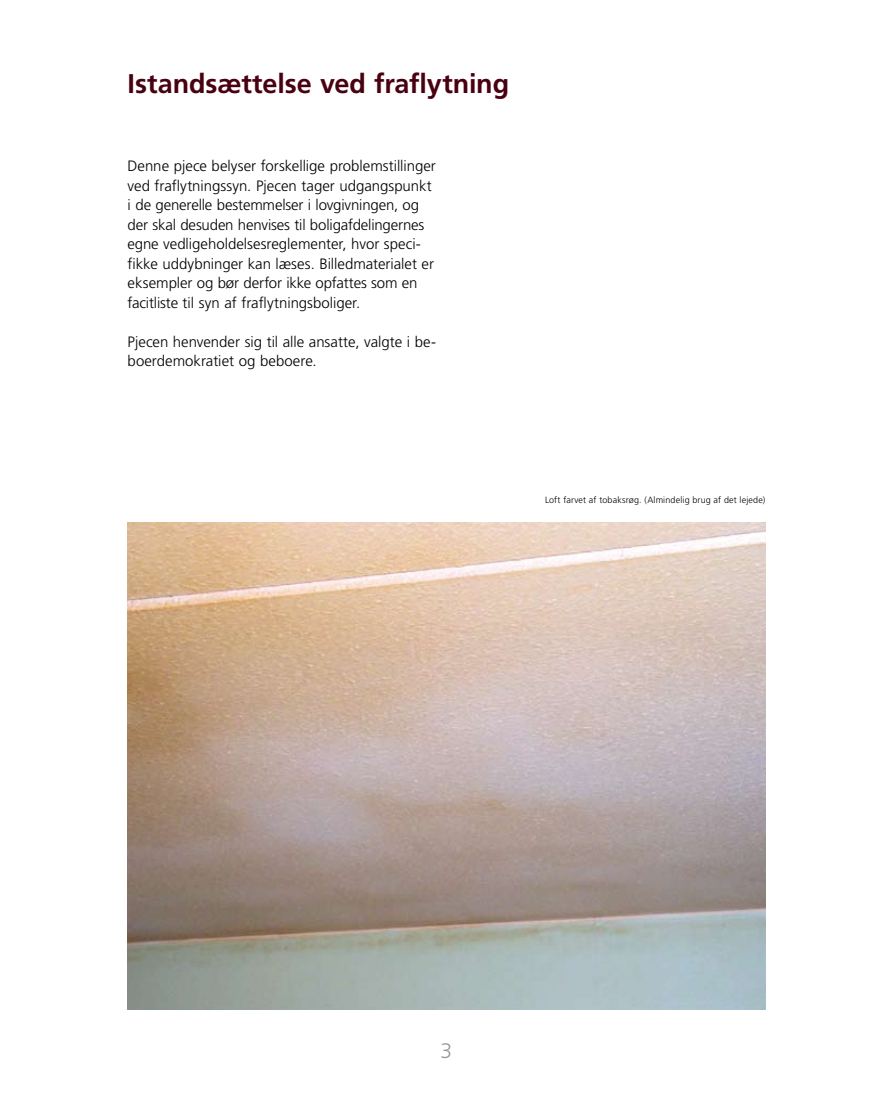
<style>
.page{position:relative;width:893px;height:1106px;background:#fff}
.page>*{position:absolute;margin:0;border:0;box-sizing:border-box;transform-origin:0 0}
.t1{font:700 27px "Frutiger LT";letter-spacing:-.005em;color:#490011}
.t2{font:300 15px/19.5px "Frutiger LT";letter-spacing:-.005em;color:#000}
.t3{font:300 9px "Frutiger LT";letter-spacing:.015em;color:#000}
</style>
<div class="page">
<img style="left:128px;top:522px;width:637px;height:487px">
<h1 class="t1" style="left:128px;top:68px;width:383px">Istandsættelse ved fraflytning</h1>
<p class="t2" style="left:128px;top:156px;width:310px">Denne pjece belyser forskellige problemstillinger ved fraflytningssyn. Pjecen tager udgangspunkt i de generelle bestemmelser i lovgivningen, og der skal desuden henvises til boligafdelingernes egne vedligeholdelsesreglementer, hvor speci&shy;fikke uddybninger kan læses. Billedmaterialet er eksempler og bør derfor ikke opfattes som en facitliste til syn af fraflytningsboliger.</p>
<p class="t2" style="left:128px;top:332px;width:310px">Pjecen henvender sig til alle ansatte, valgte i be&shy;boerdemokratiet og beboere.</p>
<p class="t3" style="left:545px;top:494px;width:222px">Loft farvet af tobaksrøg. (Almindelig brug af det lejede)</p>
</div>
